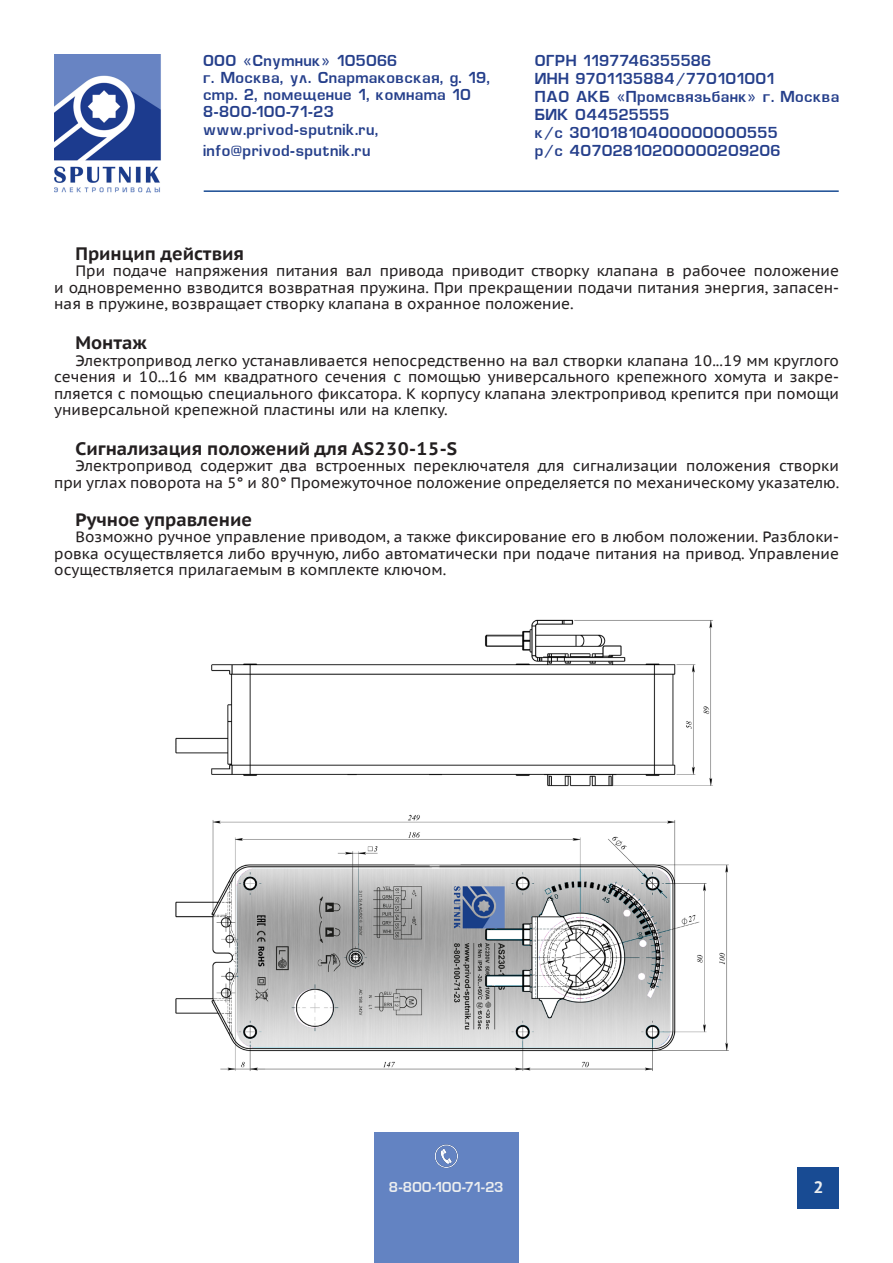
<style>
.page{position:relative;width:893px;height:1263px;background:#fff}
.page>*{position:absolute;margin:0;border:0;box-sizing:border-box;transform-origin:0 0}
.t1{font:700 18px "PT Sans Caption";color:#231f20}
.t2{font:16.5px/17.2px "EUROSTYLECYR";letter-spacing:.1em;color:#253f8b}
.t3{font:700 16.5px "PT Sans Caption";color:#eceeef}
.t4{font:15px/16.5px "PT Sans Caption";color:#231f20;text-align:justify}
.t5{font:15px "EUROSTYLECYR";letter-spacing:.08em;color:#eceeef}
.s1{font-family:"PT Sans"}
</style>
<div class="page">
<img style="left:175px;top:619px;width:554px;height:452px">
<div style="left:798px;top:1168px;width:41px;height:41px;background:#184b93"></div>
<div style="left:374px;top:1132px;width:144px;height:131px;background:#6383c2"></div>
<img style="left:434px;top:1145px;width:24px;height:23px">
<img style="left:54px;top:54px;width:107px;height:139px">
<hr style="left:204px;top:190px;width:635px;height:2px;background:#184b93">
<p class="t2" style="left:204px;top:52px;width:194px">ООО <span class="s1">«</span>Спутник<span class="s1">»</span> 105066</p>
<p class="t2" style="left:204px;top:69px;width:287px">г. Москва, ул. Спартаковская, д. 19, стр. 2, помещение 1, комната 10</p>
<p class="t2" style="left:204px;top:104px;width:131px">8-800-100-71-23</p>
<p class="t2" style="left:204px;top:121px;width:175px">www.privod-sputnik.ru,</p>
<p class="t2" style="left:204px;top:142px;width:168px">info@privod-sputnik.ru</p>
<p class="t2" style="left:535px;top:52px;width:176px">ОГРН 1197746355586</p>
<p class="t2" style="left:535px;top:70px;width:240px">ИНН 9701135884/770101001</p>
<p class="t2" style="left:535px;top:88px;width:305px">ПАО АКБ <span class="s1">«</span>Промсвязьбанк<span class="s1">»</span> г. Москва</p>
<p class="t2" style="left:535px;top:106px;width:135px">БИК 044525555</p>
<p class="t2" style="left:535px;top:124px;width:243px">к/с 30101810400000000555</p>
<p class="t2" style="left:535px;top:142px;width:246px">р/с 40702810200000209206</p>
<p class="t1" style="left:76px;top:242px;width:170px">Принцип действия</p>
<p class="t4" style="left:54px;top:263px;width:786px;text-indent:21px">При подаче напряжения питания вал привода приводит створку клапана в рабочее положение и одновременно взводится возвратная пружина. При прекращении подачи питания энергия, запасен&shy;ная в пружине, возвращает створку клапана в охранное положение.</p>
<p class="t1" style="left:76px;top:331px;width:73px">Монтаж</p>
<p class="t4" style="left:54px;top:352px;width:786px;text-indent:21px">Электропривод легко устанавливается непосредственно на вал створки клапана 10...19 мм круглого сечения и 10...16 мм квадратного сечения с помощью универсального крепежного хомута и закре&shy;пляется с помощью специального фиксатора. К корпусу клапана электропривод крепится при помощи универсальной крепежной пластины или на клепку.</p>
<p class="t1" style="left:76px;top:436px;width:383px">Сигнализация положений для AS230-15-S</p>
<p class="t4" style="left:54px;top:457px;width:787px;text-align:right">Электропривод содержит два встроенных переключателя для сигнализации положения створки при углах поворота на 5° и 80° Промежуточное положение определяется по механическому указателю.</p>
<p class="t1" style="left:76px;top:507px;width:178px">Ручное управление</p>
<p class="t4" style="left:54px;top:528px;width:786px;text-indent:21px">Возможно ручное управление приводом, а также фиксирование его в любом положении. Разблоки&shy;ровка осуществляется либо вручную, либо автоматически при подаче питания на привод. Управление осуществляется прилагаемым в комплекте ключом.</p>
<p class="t5" style="left:390px;top:1180px;width:115px">8-800-100-71-23</p>
<p class="t3" style="left:813px;top:1176px;width:12px">2</p>
</div>
